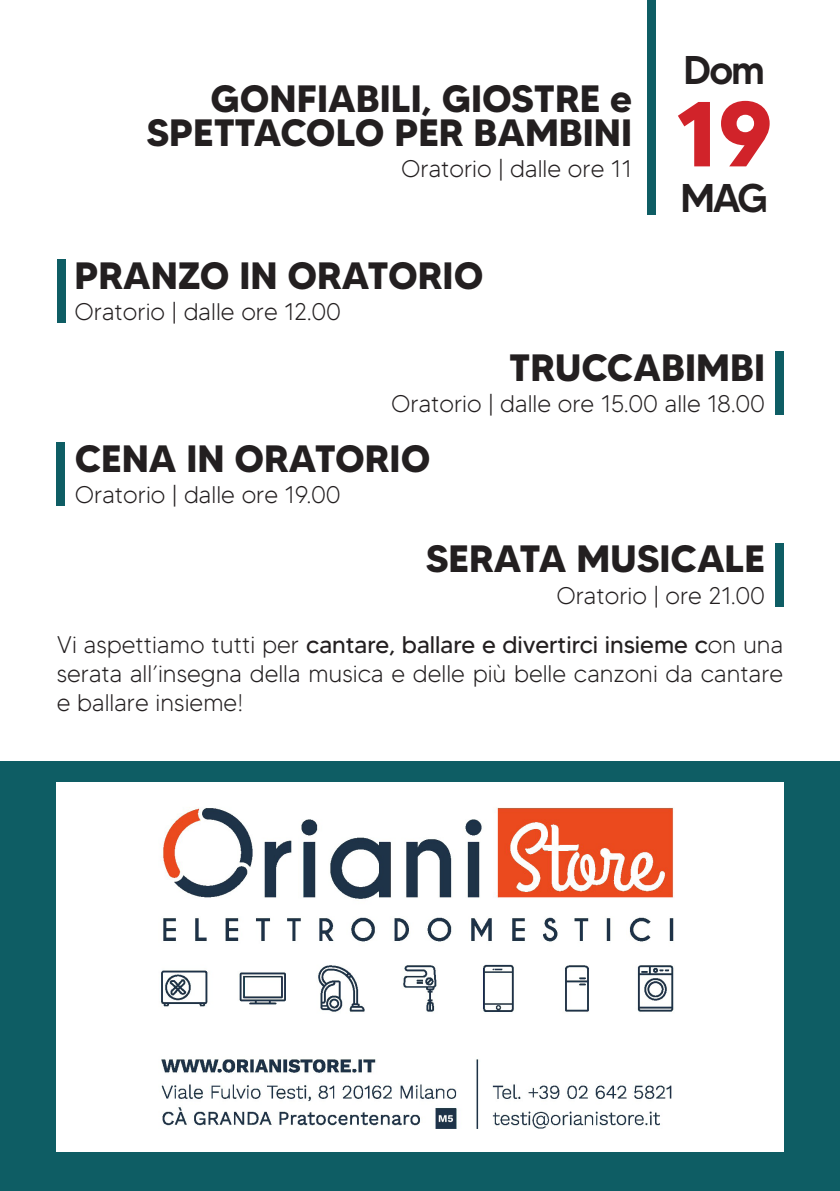
<style>
.page{position:relative;width:840px;height:1191px;background:#fff}
.page>*{position:absolute;margin:0;border:0;box-sizing:border-box;transform-origin:0 0}
.t1{font:700 92px "MADETOMMY";color:#d1232a}
.t2{font:500 40px "MADETOMMY";letter-spacing:-.055em;color:#231f20}
.t3{font:700 38px/34px "MADETOMMY";color:#231f20;text-align:right}
.t4{font:300 24px/28.8px "MADETOMMY";color:#231f20;text-align:justify}
.s1{font-weight:400}
</style>
<div class="page">
<div style="left:0;top:761px;width:839px;height:430px;background:#0e5d64"></div>
<img style="left:57px;top:782px;width:725px;height:369px">
<div style="left:647px;top:0;width:8px;height:215px;background:#0e5d64"></div>
<div style="left:57px;top:259px;width:8px;height:64px;background:#0e5d64"></div>
<div style="left:774px;top:351px;width:8px;height:64px;background:#0e5d64"></div>
<div style="left:57px;top:442px;width:8px;height:64px;background:#0e5d64"></div>
<div style="left:774px;top:543px;width:8px;height:63px;background:#0e5d64"></div>
<p class="t3" style="left:146px;top:81px;width:487px">GONFIABILI, GIOSTRE e<br>SPETTACOLO PER BAMBINI</p>
<p class="t4" style="left:401px;top:154px;width:232px">Oratorio | dalle ore 11</p>
<p class="t3" style="left:74px;top:258px;width:410px">PRANZO IN ORATORIO</p>
<p class="t4" style="left:74px;top:297px;width:268px">Oratorio | dalle ore 12.00</p>
<p class="t2" style="left:683px;top:46px;width:83px">Dom</p>
<p class="t1" style="left:675px;top:77px;width:98px">19</p>
<p class="t2" style="left:680px;top:174px;width:89px">MAG</p>
<p class="t3" style="left:509px;top:350px;width:257px">TRUCCABIMBI</p>
<p class="t4" style="left:391px;top:389px;width:375px">Oratorio | dalle ore 15.00 alle 18.00</p>
<p class="t3" style="left:75px;top:441px;width:357px">CENA IN ORATORIO</p>
<p class="t4" style="left:75px;top:480px;width:267px">Oratorio | dalle ore 19.00</p>
<p class="t3" style="left:425px;top:542px;width:340px">SERATA MUSICALE</p>
<p class="t4" style="left:556px;top:581px;width:210px">Oratorio | ore 21.00</p>
<p class="t4" style="left:57px;top:630px;width:727px">Vi aspettiamo tutti per <span class="s1">cantare, ballare e divertirci insieme c</span>on una serata all’insegna della musica e delle più belle canzoni da cantare e ballare insieme!</p>
</div>
